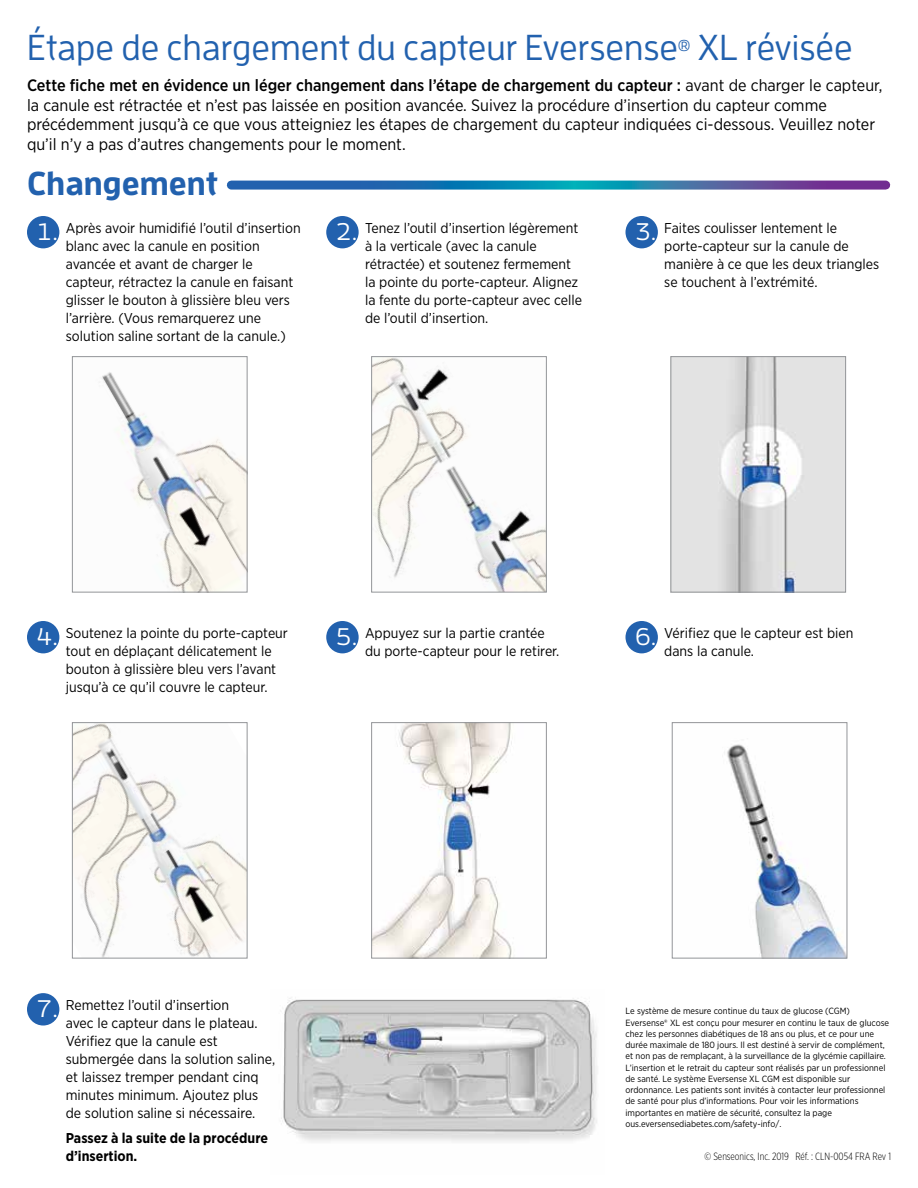
<style>
.page{position:relative;width:918px;height:1188px;background:#fff}
.page>*{position:absolute;margin:0;border:0;box-sizing:border-box;transform-origin:0 0}
.t1{font:500 36px "Enzo Pro";color:#2261ae}
.t2{font:700 33px "Enzo Pro";color:#2261ae}
.t3{font:500 24px "Enzo Pro";color:#fff}
.t4{font:16.5px/19.5px "Gotham Narrow";color:#000}
.t5{font:500 15.75px "Enzo Pro";color:#2261ae}
.t6{font:14.25px/18px "Gotham Narrow";color:#000}
.t7{font:700 14.25px/18px "Gotham Narrow";color:#000}
.t8{font:300 10.5px "Gotham X Narrow";color:#000}
.t9{font:9px/11.2px "Gotham Narrow";color:#000}
.s1{font-weight:500}
.s2{font-family:"Enzo Pro";font-weight:500;font-size:24px;color:#fff}
</style>
<div class="page">
<div style="left:27px;top:216px;width:32px;height:32px;background:#2261ae;border-radius:50%"></div>
<div style="left:326px;top:216px;width:33px;height:32px;background:#2261ae;border-radius:50%"></div>
<div style="left:625px;top:216px;width:33px;height:32px;background:#2261ae;border-radius:50%"></div>
<div style="left:27px;top:621px;width:32px;height:32px;background:#2261ae;border-radius:50%"></div>
<div style="left:326px;top:621px;width:33px;height:32px;background:#2261ae;border-radius:50%"></div>
<div style="left:625px;top:621px;width:33px;height:32px;background:#2261ae;border-radius:50%"></div>
<div style="left:27px;top:993px;width:32px;height:33px;background:#2261ae;border-radius:50%"></div>
<svg style="left:231px;top:181px;width:655px;height:9px"></svg>
<img style="left:74px;top:724px;width:172px;height:232px">
<div style="left:72px;top:722px;width:176px;height:236px;border:1px solid #939598"></div>
<img style="left:99px;top:372px;width:147px;height:218px">
<div style="left:72px;top:356px;width:176px;height:236px;border:1px solid #939598"></div>
<img style="left:373px;top:358px;width:172px;height:232px">
<div style="left:371px;top:356px;width:176px;height:236px;border:1px solid #939598"></div>
<img style="left:373px;top:724px;width:139px;height:232px">
<div style="left:371px;top:722px;width:176px;height:236px;border:1px solid #939598"></div>
<img style="left:672px;top:358px;width:172px;height:232px">
<div style="left:670px;top:356px;width:176px;height:236px;border:1px solid #939598"></div>
<img style="left:724px;top:744px;width:121px;height:212px">
<div style="left:672px;top:722px;width:175px;height:236px;border:1px solid #939598"></div>
<img style="left:281px;top:998px;width:316px;height:144px">
<h1 class="t1" style="left:27px;top:25px;width:652px">Étape de chargement du capteur Eversense</h1>
<p class="t5" style="left:678px;top:36px;width:14px">®</p>
<h1 class="t1" style="left:698px;top:25px;width:156px">XL révisée</h1>
<p class="t4" style="left:27px;top:75px;width:857px"><span class="s1">Cette fiche met en évidence un léger changement dans l’étape de chargement du capteur :</span> avant de charger le capteur, la canule est rétractée et n’est pas laissée en position avancée. Suivez la procédure d’insertion du capteur comme précédemment jusqu’à ce que vous atteigniez les étapes de chargement du capteur indiquées ci-dessous. Veuillez noter qu’il n’y a pas d’autres changements pour le moment.</p>
<h2 class="t2" style="left:27px;top:163px;width:193px">Changement</h2>
<p class="t6" style="left:66px;top:219px;width:237px;text-indent:-30px"><span class="s2">1.</span> Après avoir humidifié l’outil d’insertion blanc avec la canule en position avancée et avant de charger le capteur, rétractez la canule en faisant glisser le bouton à glissière bleu vers l’arrière. (Vous remarquerez une solution saline sortant de la canule.)</p>
<p class="t6" style="left:365px;top:219px;width:218px;text-indent:-30px"><span class="s2">2.</span> Tenez l’outil d’insertion légèrement à la verticale (avec la canule rétractée) et soutenez fermement la pointe du porte-capteur. Alignez la fente du porte-capteur avec celle de l’outil d’insertion.</p>
<p class="t6" style="left:664px;top:219px;width:217px;text-indent:-30px"><span class="s2">3.</span> Faites coulisser lentement le porte-capteur sur la canule de manière à ce que les deux triangles se touchent à l’extrémité.</p>
<p class="t6" style="left:66px;top:624px;width:224px;text-indent:-30px"><span class="s2">4.</span> Soutenez la pointe du porte-capteur tout en déplaçant délicatement le bouton à glissière bleu vers l’avant jusqu’à ce qu’il couvre le capteur.</p>
<p class="t6" style="left:365px;top:624px;width:196px;text-indent:-30px"><span class="s2">5.</span> Appuyez sur la partie crantée du porte-capteur pour le retirer.</p>
<p class="t6" style="left:664px;top:624px;width:191px;text-indent:-30px"><span class="s2">6.</span> Vérifiez que le capteur est bien dans la canule.</p>
<h3 class="t3" style="left:36px;top:994px;width:23px">7.</h3>
<p class="t6" style="left:66px;top:996px;width:211px">Remettez l’outil d’insertion<br>avec le capteur dans le plateau.<br>Vérifiez que la canule est submergée dans la solution saline, et laissez tremper pendant cinq minutes minimum. Ajoutez plus de solution saline si nécessaire.</p>
<p class="t7" style="left:66px;top:1129px;width:204px">Passez à la suite de la procédure d’insertion.</p>
<p class="t9" style="left:626px;top:1006px;width:265px">Le système de mesure continue du taux de glucose (CGM)<br>Eversense® XL est conçu pour mesurer en continu le taux de glucose chez les personnes diabétiques de 18 ans ou plus, et ce pour une durée maximale de 180 jours. Il est destiné à servir de complément, et non pas de remplaçant, à la surveillance de la glycémie capillaire.<br>L’insertion et le retrait du capteur sont réalisés par un professionnel de santé. Le système Eversense XL CGM est disponible sur ordonnance. Les patients sont invités à contacter leur professionnel de santé pour plus d’informations. Pour voir les informations importantes en matière de sécurité, consultez la page ous.eversensediabetes.com/safety-info/.</p>
<p class="t8" style="left:705px;top:1150px;width:188px">© Senseonics, Inc. 2019 Réf. : CLN-0054 FRA Rev 1</p>
</div>
